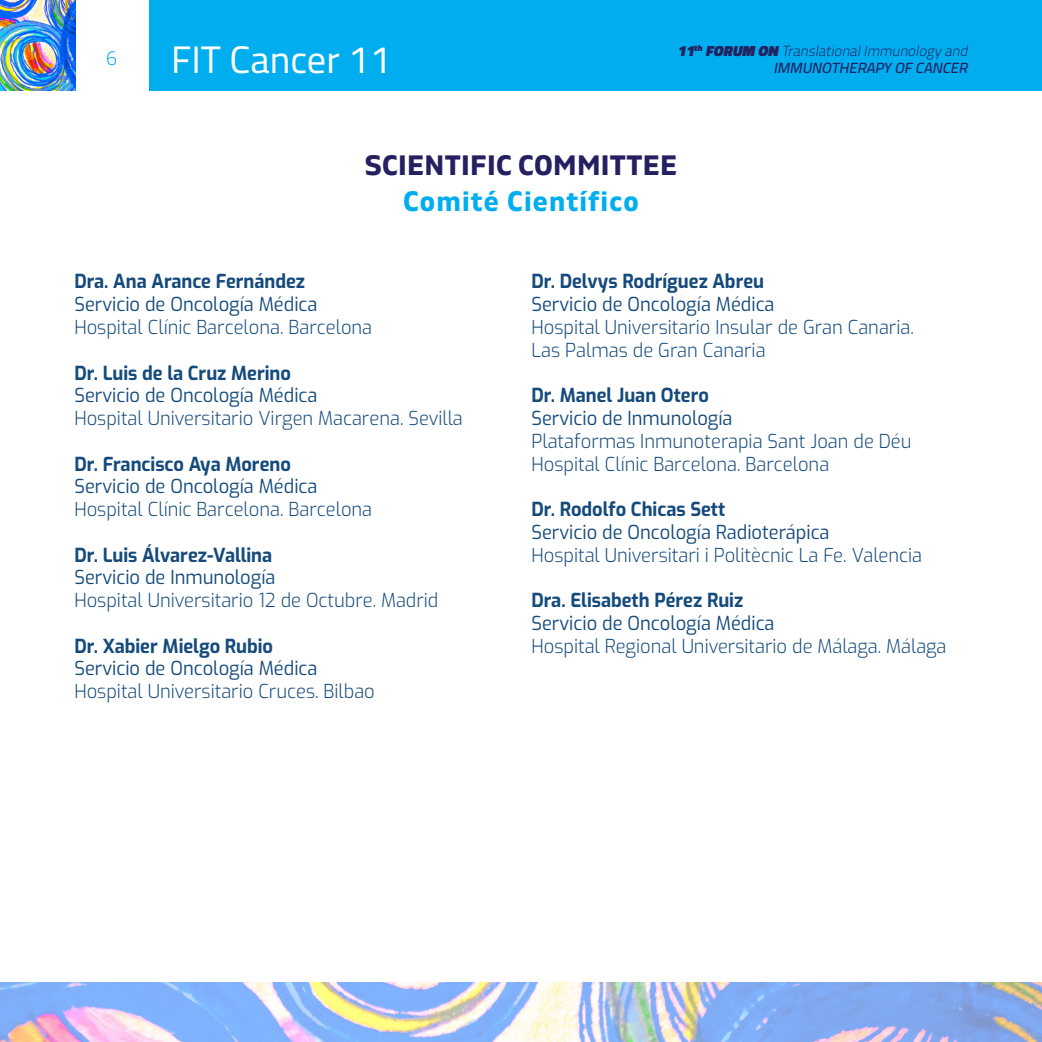
<style>
.page{position:relative;width:1042px;height:1042px;background:#fff}
.page>*{position:absolute;margin:0;border:0;box-sizing:border-box;transform-origin:0 0}
.t1{font:38.32px "Cairo";color:#fff}
.INGLES{font:700 28px "Gilam";letter-spacing:.01em;color:#252161}
.ESPA{font:700 28px "Gilam";letter-spacing:.04em;color:#00aeef}
.t2{font:300 19.25px/22.8px "Exo";color:#144a7c;scale:.95 1}
.t3{font:19.25px/22.8px "Exo";color:#144a7c;scale:.95 1}
.t4{font:700 19.25px "Exo";color:#144a7c;scale:.95 1}
.t5{font:300 19.25px "Gilam";color:#00aeef}
.t6{font:italic 14.7px/17.7px "Cairo";color:#252161;text-align:right}
.s1{font-weight:300}
.s2{font-weight:700}
</style>
<div class="page">
<img style="left:0;top:982px;width:1042px;height:60px">
<div style="left:0;top:0;width:1042px;height:90px;background:#00aeef"></div>
<div style="left:74px;top:0;width:75px;height:90px;background:#fff"></div>
<img style="left:0;top:0;width:75px;height:90px">
<p class="t5" style="left:106px;top:44px;width:12px">6</p>
<h1 class="t1" style="left:171px;top:32px;width:221px">FIT Cancer 11</h1>
<p class="t6" style="left:677px;top:42px;width:295px">11<sup>th</sup> FORUM ON <span class="s1">TranslationalImmunologyand<br></span>IMMUNOTHERAPY OF CANCER</p>
<p class="INGLES" style="left:365px;top:145px;width:314px">SCIENTIFIC COMMITTEE</p>
<p class="ESPA" style="left:403px;top:180px;width:237px">Comité Científico</p>
<p class="t3" style="left:74px;top:269px;width:257px"><span class="s2">Dra. Ana Arance Fernández<br></span>Servicio de Oncología Médica</p>
<p class="t2" style="left:74px;top:315px;width:315px">Hospital Clínic Barcelona. Barcelona</p>
<p class="t4" style="left:74px;top:358px;width:229px">Dr. Luis de la Cruz Merino</p>
<p class="t3" style="left:74px;top:383px;width:257px">Servicio de Oncología Médica</p>
<p class="t2" style="left:74px;top:406px;width:410px">Hospital Universitario Virgen Macarena. Sevilla</p>
<p class="t4" style="left:74px;top:449px;width:229px">Dr. Francisco Aya Moreno</p>
<p class="t3" style="left:74px;top:474px;width:257px">Servicio de Oncología Médica</p>
<p class="t2" style="left:74px;top:497px;width:315px">Hospital Clínic Barcelona. Barcelona</p>
<p class="t4" style="left:74px;top:540px;width:210px">Dr. Luis Álvarez-Vallina</p>
<p class="t3" style="left:74px;top:565px;width:213px">Servicio de Inmunología</p>
<p class="t2" style="left:74px;top:588px;width:385px">Hospital Universitario 12 de Octubre. Madrid</p>
<p class="t4" style="left:74px;top:631px;width:211px">Dr. Xabier Mielgo Rubio</p>
<p class="t3" style="left:74px;top:656px;width:257px">Servicio de Oncología Médica</p>
<p class="t2" style="left:74px;top:679px;width:318px">Hospital Universitario Cruces. Bilbao</p>
<p class="t4" style="left:531px;top:267px;width:246px">Dr. Delvys Rodríguez Abreu</p>
<p class="t3" style="left:531px;top:292px;width:257px">Servicio de Oncología Médica</p>
<p class="t2" style="left:531px;top:315px;width:404px">Hospital Universitario Insular de Gran Canaria.<br>Las Palmas de Gran Canaria</p>
<p class="t4" style="left:531px;top:381px;width:188px">Dr. Manel Juan Otero</p>
<p class="t3" style="left:531px;top:406px;width:213px">Servicio de Inmunología</p>
<p class="t2" style="left:531px;top:428px;width:401px">Plataformas Inmunoterapia Sant Joan de Déu</p>
<p class="t2" style="left:531px;top:451px;width:315px">Hospital Clínic Barcelona. Barcelona</p>
<p class="t4" style="left:531px;top:495px;width:205px">Dr. Rodolfo Chicas Sett</p>
<p class="t3" style="left:531px;top:519px;width:315px">Servicio de Oncología Radioterápica</p>
<p class="t2" style="left:531px;top:542px;width:413px">Hospital Universitari i Politècnic La Fe. Valencia</p>
<p class="t4" style="left:531px;top:586px;width:224px">Dra. Elisabeth Pérez Ruiz</p>
<p class="t3" style="left:531px;top:610px;width:257px">Servicio de Oncología Médica</p>
<p class="t2" style="left:531px;top:633px;width:438px">Hospital Regional Universitario de Málaga. Málaga</p>
</div>
